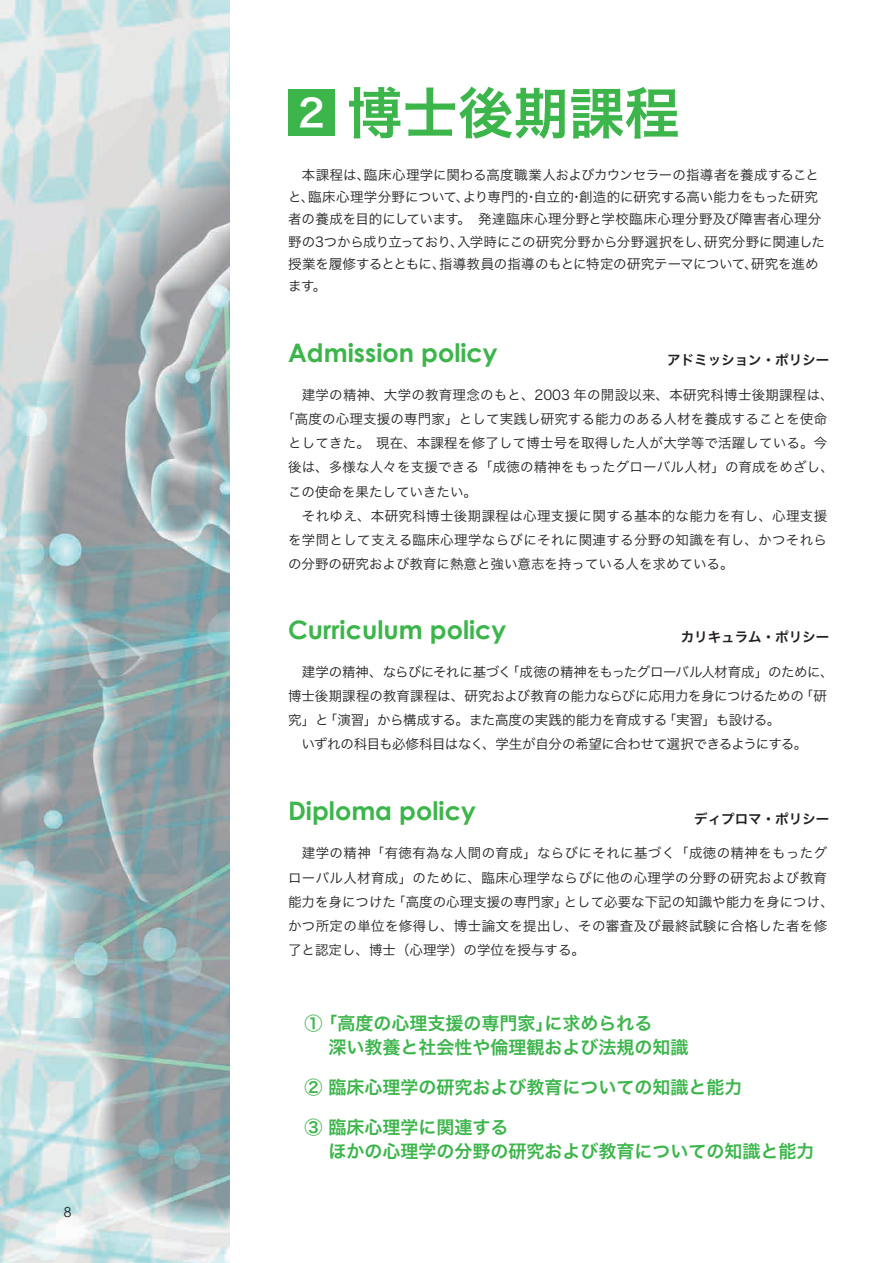
<style>
.page{position:relative;width:893px;height:1263px;background:#fff}
.page>*{position:absolute;margin:0;border:0;box-sizing:border-box;transform-origin:0 0}
.t1{font:55.5px "Hiragino Sans W6";color:#3cb54b}
.t2{font:37.5px "Hiragino Sans W6";color:#fff}
.t3{font:700 25.5px "Century Gothic";color:#3cb54b}
.t4{font:18px/24.2px "Hiragino Sans W6";color:#3cb54b}
.t5{font:13.8px "Century Gothic";color:#231f20}
.t6{font:13.5px/22.4px "Hiragino Sans W3";letter-spacing:.01em;color:#231f20}
.t7{font:13.5px/24.2px "Hiragino Sans W3";letter-spacing:-.025em;color:#231f20}
.t8{font:13.5px "Hiragino Sans W6";color:#231f20}
</style>
<div class="page">
<img style="left:0;top:0;width:230px;height:1263px">
<div style="left:288px;top:89px;width:47px;height:47px;background:#3cb54b"></div>
<p class="t5" style="left:64px;top:1204px;width:9px">8</p>
<h2 class="t2" style="left:298px;top:79px;width:28px">2</h2>
<h1 class="t1" style="left:347px;top:63px;width:335px">博士後期課程</h1>
<p class="t6" style="left:288px;top:162px;width:538px">　本課程は、臨床心理学に関わる高度職業人およびカウンセラーの指導者を養成することと、臨床心理学分野について、より専門的・自立的・創造的に研究する高い能力をもった研究者の養成を目的にしています。　発達臨床心理分野と学校臨床心理分野及び障害者心理分野の3つから成り立っており、入学時にこの研究分野から分野選択をし、研究分野に関連した授業を履修するとともに、指導教員の指導のもとに特定の研究テーマについて、研究を進めます。</p>
<h3 class="t3" style="left:288px;top:336px;width:211px">Admission policy</h3>
<p class="t8" style="left:667px;top:348px;width:163px">アドミッション・ポリシー</p>
<p class="t6" style="left:288px;top:383px;width:547px">　建学の精神、大学の教育理念のもと、2003 年の開設以来、本研究科博士後期課程は、</p>
<p class="t6" style="left:281px;top:407px;width:547px">「高度の心理支援の専門家」として実践し研究する能力のある人材を養成することを使命</p>
<p class="t6" style="left:288px;top:431px;width:541px">としてきた。 現在、本課程を修了して博士号を取得した人が大学等で活躍している。今</p>
<p class="t6" style="left:288px;top:455px;width:547px">後は、多様な人々を支援できる「成徳の精神をもったグローバル人材」の育成をめざし、</p>
<p class="t6" style="left:288px;top:479px;width:190px">この使命を果たしていきたい。</p>
<p class="t6" style="left:288px;top:503px;width:541px">　それゆえ、本研究科博士後期課程は心理支援に関する基本的な能力を有し、心理支援</p>
<p class="t6" style="left:288px;top:528px;width:540px">を学問として支える臨床心理学ならびにそれに関連する分野の知識を有し、かつそれら</p>
<p class="t6" style="left:288px;top:552px;width:447px">の分野の研究および教育に熱意と強い意志を持っている人を求めている。</p>
<h3 class="t3" style="left:288px;top:613px;width:220px">Curriculum policy</h3>
<p class="t8" style="left:681px;top:624px;width:150px">カリキュラム・ポリシー</p>
<p class="t7" style="left:288px;top:659px;width:547px">　建学の精神、ならびにそれに基づく「成徳の精神をもったグローバル人材育成」のために、博士後期課程の教育課程は、研究および教育の能力ならびに応用力を身につけるための「研究」と「演習」から構成する。また高度の実践的能力を育成する「実習」も設ける。<br>　いずれの科目も必修科目はなく、学生が自分の希望に合わせて選択できるようにする。</p>
<h3 class="t3" style="left:288px;top:795px;width:189px">Diploma policy</h3>
<p class="t8" style="left:694px;top:806px;width:136px">ディプロマ・ポリシー</p>
<p class="t6" style="left:288px;top:840px;width:547px;line-height:24.2px">　建学の精神「有徳有為な人間の育成」ならびにそれに基づく「成徳の精神をもったグローバル人材育成」のために、臨床心理学ならびに他の心理学の分野の研究および教育能力を身につけた「高度の心理支援の専門家」として必要な下記の知識や能力を身につけ、かつ所定の単位を修得し、博士論文を提出し、その審査及び最終試験に合格した者を修了と認定し、博士（心理学）の学位を授与する。</p>
<h3 class="t4" style="left:304px;top:1010px;width:385px">① 「高度の心理支援の専門家」に求められる<br>　 深い教養と社会性や倫理観および法規の知識</h3>
<h3 class="t4" style="left:304px;top:1074px;width:439px">② 臨床心理学の研究および教育についての知識と能力</h3>
<h3 class="t4" style="left:328px;top:1114px;width:487px;text-indent:-24px">③ 臨床心理学に関連する<br>ほかの心理学の分野の研究および教育についての知識と能力</h3>
</div>
